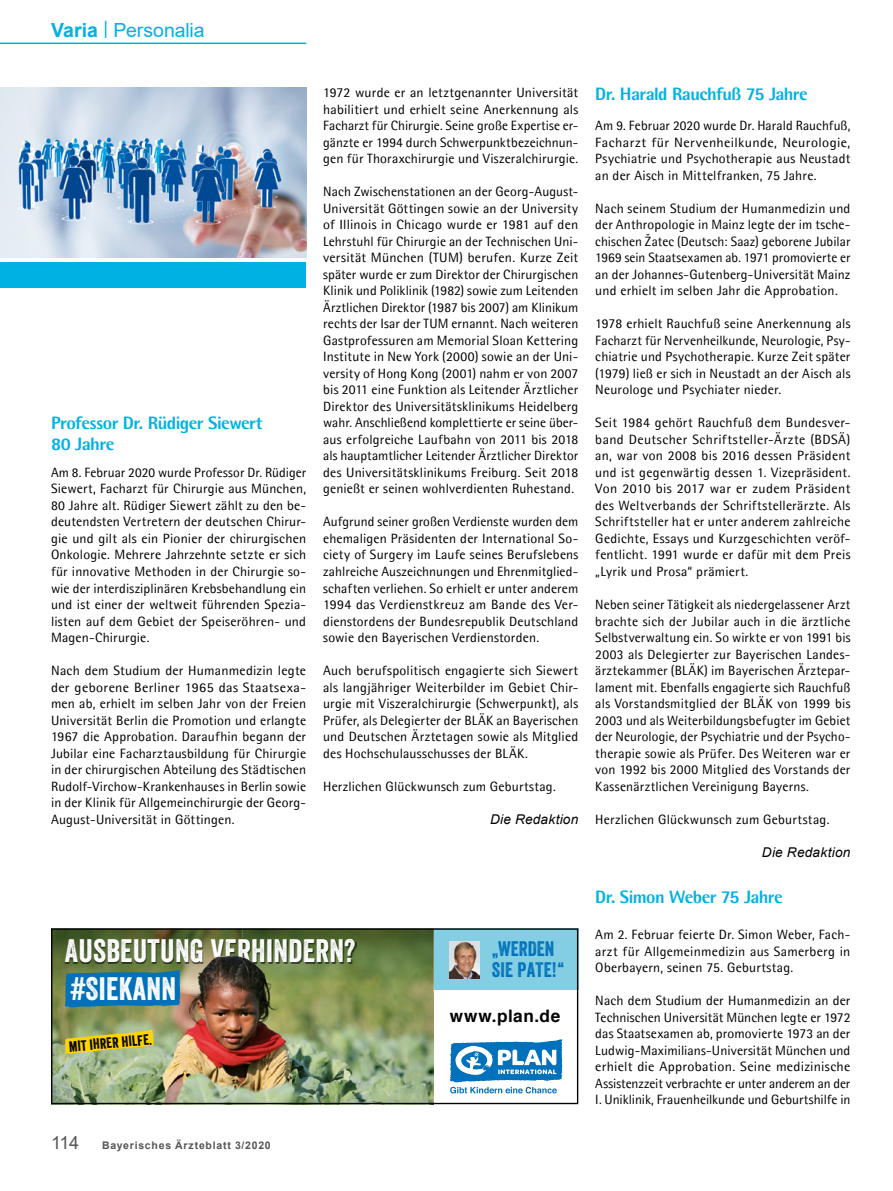
<style>
.page{position:relative;width:893px;height:1191px;background:#fff}
.page>*{position:absolute;margin:0;border:0;box-sizing:border-box;transform-origin:0 0}
.t1{font:31.5px/38px "Veneer";letter-spacing:.01em;color:#fff}
.t2{font:20.4px/21px "Veneer";letter-spacing:.01em;color:#0071ba}
.t3{font:19.5px "Arial";letter-spacing:-.005em;color:#00b2e4}
.t4{font:800 18px/21px "Agfa Rotis Semisans";letter-spacing:-.03em;color:#00b2e4}
.t5{font:18px "Arial";color:#565655}
.t6{font:700 17.25px "Helvetica";letter-spacing:.03em;color:#000}
.t7{font:14.55px "Veneer";color:#000}
.t8{font:13.5px/16.5px "Agfa Rotis Semisans";letter-spacing:.015em;color:#000;text-align:justify}
.t9{font:italic 13.5px "Arial";letter-spacing:.015em;color:#000}
.t10{font:700 10.5px "Arial";letter-spacing:.075em;color:#565655}
.s1{font-weight:700}
</style>
<div class="page">
<hr style="left:0;top:43px;width:306px;height:1px;background:#00b2e4">
<img style="left:0;top:88px;width:306px;height:170px">
<div style="left:0;top:262px;width:306px;height:25px;background:#00b2e4"></div>
<div style="left:434px;top:928px;width:144px;height:61px;background:#84cee4"></div>
<svg style="left:450px;top:1039px;width:113px;height:54px"></svg>
<img style="left:450px;top:941px;width:29px;height:37px">
<img style="left:53px;top:930px;width:381px;height:172px">
<svg style="left:65px;top:1029px;width:89px;height:24px"></svg>
<img style="left:65px;top:938px;width:291px;height:26px">
<svg style="left:65px;top:970px;width:116px;height:37px"></svg>
<img style="left:197px;top:955px;width:69px;height:38px">
<div style="left:51px;top:928px;width:527px;height:176px;border:1px solid #000"></div>
<h3 class="t3" style="left:51px;top:16px;width:155px"><span class="s1">Varia</span> <sup>|</sup> Personalia</h3>
<h3 class="t4" style="left:51px;top:412px;width:213px">Professor Dr. Rüdiger Siewert<br>80 Jahre</h3>
<p class="t8" style="left:51px;top:464px;width:257px">Am 8. Februar 2020 wurde Professor Dr. Rüdiger Siewert, Facharzt für Chirurgie aus München, 80 Jahre alt. Rüdiger Siewert zählt zu den be&shy;deutendsten Vertretern der deutschen Chirur&shy;gie und gilt als ein Pionier der chirurgischen Onkologie. Mehrere Jahrzehnte setzte er sich für innovative Methoden in der Chirurgie so&shy;wie der interdisziplinären Krebsbehandlung ein und ist einer der weltweit führenden Spezia&shy;listen auf dem Gebiet der Speiseröhren- und Magen-Chirurgie.</p>
<p class="t8" style="left:51px;top:662px;width:257px">Nach dem Studium der Humanmedizin legte der geborene Berliner 1965 das Staatsexa&shy;men ab, erhielt im selben Jahr von der Freien Universität Berlin die Promotion und erlangte 1967 die Approbation. Daraufhin begann der Jubilar eine Facharztausbildung für Chirurgie in der chirurgischen Abteilung des Städtischen Rudolf-Virchow-Krankenhauses in Berlin sowie in der Klinik für Allgemeinchirurgie der Georg-August-Universität in Göttingen.</p>
<p class="t8" style="left:323px;top:84px;width:257px">1972 wurde er an letztgenannter Universität habilitiert und erhielt seine Anerkennung als Facharzt für Chirurgie. Seine große Expertise er&shy;gänzte er 1994 durch Schwerpunktbezeichnun&shy;gen für Thoraxchirurgie und Viszeralchirurgie.</p>
<p class="t8" style="left:323px;top:183px;width:257px">Nach Zwischenstationen an der Georg-August-Universität Göttingen sowie an der University of Illinois in Chicago wurde er 1981 auf den Lehrstuhl für Chirurgie an der Technischen Uni&shy;versität München (TUM) berufen. Kurze Zeit später wurde er zum Direktor der Chirurgischen Klinik und Poliklinik (1982) sowie zum Leitenden Ärztlichen Direktor (1987 bis 2007) am Klinikum rechts der Isar der TUM ernannt. Nach weiteren Gastprofessuren am Memorial Sloan Kettering Institute in New York (2000) sowie an der Uni&shy;versity of Hong Kong (2001) nahm er von 2007 bis 2011 eine Funktion als Leitender Ärztlicher Direktor des Universitätsklinikums Heidelberg wahr. Anschließend komplettierte er seine über&shy;aus erfolgreiche Laufbahn von 2011 bis 2018 als hauptamtlicher Leitender Ärztlicher Direktor des Universitätsklinikums Freiburg. Seit 2018 genießt er seinen wohlverdienten Ruhestand.</p>
<p class="t8" style="left:323px;top:513px;width:257px">Aufgrund seiner großen Verdienste wurden dem ehemaligen Präsidenten der International So&shy;ciety of Surgery im Laufe seines Berufslebens zahlreiche Auszeichnungen und Ehrenmitglied&shy;schaften verliehen. So erhielt er unter anderem 1994 das Verdienstkreuz am Bande des Ver&shy;dienstordens der Bundesrepublik Deutschland sowie den Bayerischen Verdienstorden.</p>
<p class="t8" style="left:323px;top:662px;width:257px">Auch berufspolitisch engagierte sich Siewert als langjähriger Weiterbilder im Gebiet Chir&shy;urgie mit Viszeralchirurgie (Schwerpunkt), als Prüfer, als Delegierter der BLÄK an Bayerischen und Deutschen Ärztetagen sowie als Mitglied des Hochschulausschusses der BLÄK.</p>
<p class="t8" style="left:323px;top:777px;width:234px">Herzlichen Glückwunsch zum Geburtstag.</p>
<p class="t9" style="left:490px;top:810px;width:90px">Die Redaktion</p>
<h1 class="t1" style="left:65px;top:931px;width:292px">AUSBEUTUNG VERHINDERN? #SIEKANN</h1>
<p class="t7" style="left:68px;top:1037px;width:85px;rotate:-5deg">MIT IHRER HILFE.</p>
<h3 class="t5" style="left:51px;top:1130px;width:30px">114</h3>
<p class="t10" style="left:102px;top:1137px;width:170px">Bayerisches Ärzteblatt 3/2020</p>
<h2 class="t2" style="left:492px;top:938px;width:74px">„WERDEN<br>SIE PATE!“</h2>
<p class="t6" style="left:450px;top:1001px;width:112px">www.plan.de</p>
<h3 class="t4" style="left:595px;top:83px;width:214px">Dr. Harald Rauchfuß 75 Jahre</h3>
<p class="t8" style="left:595px;top:117px;width:257px">Am 9. Februar 2020 wurde Dr. Harald Rauchfuß, Facharzt für Nervenheilkunde, Neurologie, Psychiatrie und Psychotherapie aus Neustadt an der Aisch in Mittelfranken, 75 Jahre.</p>
<p class="t8" style="left:595px;top:200px;width:257px">Nach seinem Studium der Humanmedizin und der Anthropologie in Mainz legte der im tsche&shy;chischen Žatec (Deutsch: Saaz) geborene Jubilar 1969 sein Staatsexamen ab. 1971 promovierte er an der Johannes-Gutenberg-Universität Mainz und erhielt im selben Jahr die Approbation.</p>
<p class="t8" style="left:595px;top:315px;width:257px">1978 erhielt Rauchfuß seine Anerkennung als Facharzt für Nervenheilkunde, Neurologie, Psy&shy;chiatrie und Psychotherapie. Kurze Zeit später (1979) ließ er sich in Neustadt an der Aisch als Neurologe und Psychiater nieder.</p>
<p class="t8" style="left:595px;top:414px;width:257px">Seit 1984 gehört Rauchfuß dem Bundesver&shy;band Deutscher Schriftsteller-Ärzte (BDSÄ) an, war von 2008 bis 2016 dessen Präsident und ist gegenwärtig dessen 1. Vizepräsident.<br>Von 2010 bis 2017 war er zudem Präsident des Weltverbands der Schriftstellerärzte. Als Schriftsteller hat er unter anderem zahlreiche Gedichte, Essays und Kurzgeschichten veröf&shy;fentlicht. 1991 wurde er dafür mit dem Preis „Lyrik und Prosa“ prämiert.</p>
<p class="t8" style="left:595px;top:596px;width:257px">Neben seiner Tätigkeit als niedergelassener Arzt brachte sich der Jubilar auch in die ärztliche Selbstverwaltung ein. So wirkte er von 1991 bis 2003 als Delegierter zur Bayerischen Landes&shy;ärztekammer (BLÄK) im Bayerischen Ärztepar&shy;lament mit. Ebenfalls engagierte sich Rauchfuß als Vorstandsmitglied der BLÄK von 1999 bis 2003 und als Weiterbildungsbefugter im Gebiet der Neurologie, der Psychiatrie und der Psycho&shy;therapie sowie als Prüfer. Des Weiteren war er von 1992 bis 2000 Mitglied des Vorstands der Kassenärztlichen Vereinigung Bayerns.</p>
<p class="t8" style="left:595px;top:810px;width:236px">Herzlichen Glückwunsch zum Geburtstag.</p>
<p class="t9" style="left:762px;top:843px;width:90px">Die Redaktion</p>
<h3 class="t4" style="left:595px;top:886px;width:189px">Dr. Simon Weber 75 Jahre</h3>
<p class="t8" style="left:595px;top:926px;width:257px">Am 2. Februar feierte Dr. Simon Weber, Fach&shy;arzt für Allgemeinmedizin aus Samerberg in Oberbayern, seinen 75. Geburtstag.</p>
<p class="t8" style="left:595px;top:992px;width:257px">Nach dem Studium der Humanmedizin an der Technischen Universität München legte er 1972 das Staatsexamen ab, promovierte 1973 an der Ludwig-Maximilians-Universität München und erhielt die Approbation. Seine medizinische Assistenzzeit verbrachte er unter anderem an der I. Uniklinik, Frauenheilkunde und Geburtshilfe in</p>
</div>
